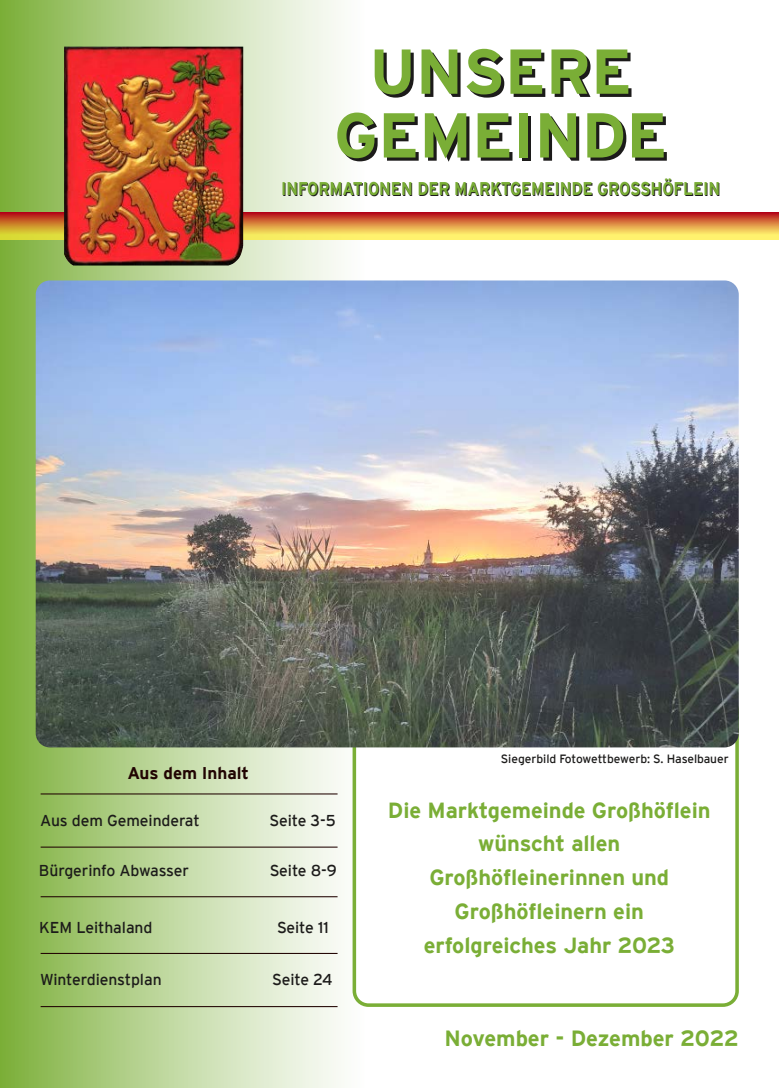
<style>
.page{position:relative;width:780px;height:1088px;background:#fff}
.page>*{position:absolute;margin:0;border:0;box-sizing:border-box;transform-origin:0 0}
.t1{font:700 63.25px/63.8px "Interstate";color:#1c1b1a;text-align:center}
.t2{font:700 22px "Interstate";letter-spacing:-.005em;color:#7aae36}
.t3{font:700 21.88px/33.8px "Interstate";color:#7aae36;text-align:center}
.t4{font:700 18.38px "Interstate";letter-spacing:-.005em;color:#1c1b1a;scale:.85 1}
.t5{font:700 17px "Interstate";letter-spacing:-.005em;color:#210402}
.t6{font:15.75px "Interstate";letter-spacing:-.005em;color:#1c1b1a}
.t7{font:12px "Interstate";letter-spacing:-.005em;color:#1c1b1a}
</style>
<div class="page">
<div style="left:0;top:0;width:365px;height:1088px;background:linear-gradient(to right,#80b140,#fff)"></div>
<svg style="left:0;top:212px;width:778px;height:27px;background:#dd8f44"></svg>
<img style="left:64px;top:47px;width:179px;height:218px">
<div style="left:354px;top:697px;width:383px;height:308px;background:#fff;border-radius:14px"></div>
<div style="left:352px;top:695px;width:386px;height:312px;border:4px solid #7aae36;border-radius:14px"></div>
<img style="left:36px;top:280px;width:702px;height:467px;border-radius:14px">
<hr style="left:41px;top:793px;width:296px;height:1px;background:#210402">
<hr style="left:41px;top:846px;width:296px;height:1px;background:#210402">
<hr style="left:41px;top:896px;width:296px;height:1px;background:#210402">
<hr style="left:41px;top:953px;width:296px;height:1px;background:#210402">
<hr style="left:41px;top:1006px;width:296px;height:1px;background:#210402">
<h1 class="t1" style="left:337px;top:43px;width:335px">UNSERE<br>GEMEINDE</h1>
<p class="t4" style="left:282px;top:179px;width:518px">INFORMATIONEN DER MARKTGEMEINDE GROSSHÖFLEIN</p>
<p class="t5" style="left:127px;top:764px;width:123px">Aus dem Inhalt</p>
<p class="t7" style="left:501px;top:752px;width:229px">Siegerbild Fotowettbewerb: S. Haselbauer</p>
<p class="t6" style="left:40px;top:812px;width:161px">Aus dem Gemeinderat</p>
<p class="t6" style="left:269px;top:812px;width:68px">Seite 3-5</p>
<p class="t6" style="left:39px;top:862px;width:152px">Bürgerinfo Abwasser</p>
<p class="t6" style="left:270px;top:862px;width:69px">Seite 8-9</p>
<p class="t6" style="left:39px;top:918px;width:115px">KEM Leithaland</p>
<p class="t6" style="left:277px;top:918px;width:53px">Seite 11</p>
<p class="t6" style="left:40px;top:970px;width:123px">Winterdienstplan</p>
<p class="t6" style="left:272px;top:970px;width:62px">Seite 24</p>
<p class="t3" style="left:388px;top:793px;width:324px">Die Marktgemeinde Großhöflein wünscht allen<br>Großhöfleinerinnen und<br>Großhöfleinern ein erfolgreiches Jahr 2023</p>
<p class="t2" style="left:444px;top:1025px;width:296px">November - Dezember 2022</p>
</div>
